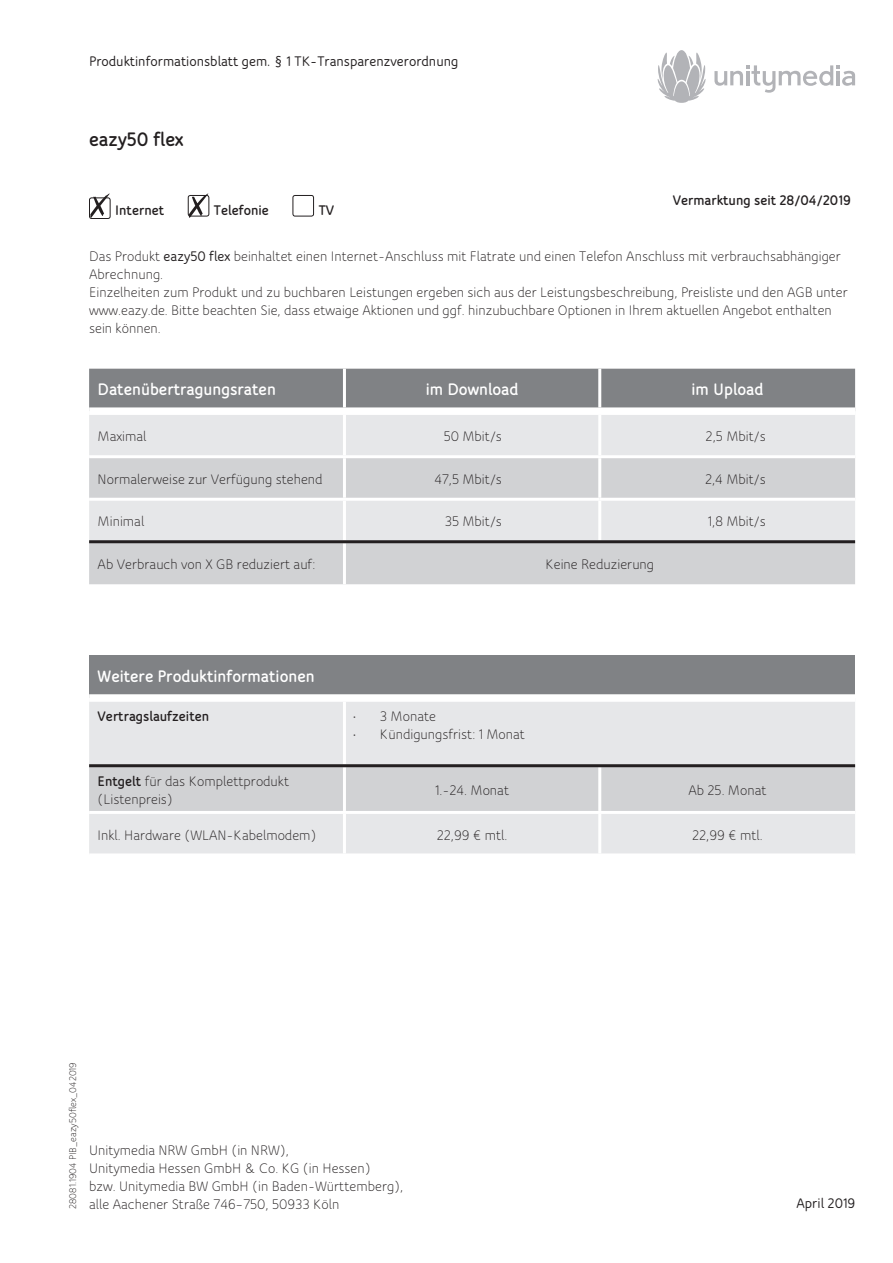
<style>
.page{position:relative;width:893px;height:1263px;background:#fff}
.page>*{position:absolute;margin:0;border:0;box-sizing:border-box;transform-origin:0 0}
.t1{font:800 21px "Bloom Speak OT";color:#231f20}
.t2{font:800 18px "Bloom Speak OT";color:#fff}
.t3{font:15px/18px "Bloom Speak OT";color:#231f20}
.t4{font:700 15px "Bloom Speak OT";color:#231f20}
.t5{font:800 15px "Bloom Speak OT";color:#231f20}
.t6{font:10.5px "Bloom Speak OT";color:#231f20}
.s1{font-weight:700}
.s2{font-weight:800}
</style>
<div class="page">
<svg style="left:657px;top:50px;width:49px;height:53px"></svg>
<svg style="left:714px;top:65px;width:141px;height:28px"></svg>
<div style="left:89px;top:198px;width:21px;height:21px;border:1px solid #231f20;border-radius:2px"></div>
<div style="left:188px;top:195px;width:21px;height:21px;border:1px solid #231f20;border-radius:2px"></div>
<div style="left:292px;top:195px;width:22px;height:21px;border:1px solid #231f20;border-radius:2px"></div>
<div style="left:89px;top:369px;width:766px;height:38px;background:#808285"></div>
<div style="left:89px;top:415px;width:766px;height:40px;background:#e6e7e9"></div>
<svg style="left:89px;top:458px;width:766px;height:126px;background:#d7d8da"></svg>
<hr style="left:343px;top:369px;width:3px;height:38px;background:#fff">
<hr style="left:598px;top:369px;width:3px;height:38px;background:#fff">
<hr style="left:343px;top:415px;width:3px;height:40px;background:#fff">
<hr style="left:598px;top:415px;width:3px;height:40px;background:#fff">
<hr style="left:343px;top:458px;width:3px;height:40px;background:#fff">
<hr style="left:598px;top:458px;width:3px;height:40px;background:#fff">
<hr style="left:89px;top:498px;width:510px;height:3px;background:#fff">
<hr style="left:343px;top:501px;width:3px;height:39px;background:#fff">
<hr style="left:599px;top:498px;width:256px;height:3px;background:#fff">
<hr style="left:598px;top:501px;width:3px;height:39px;background:#fff">
<hr style="left:343px;top:543px;width:3px;height:41px;background:#fff">
<hr style="left:89px;top:540px;width:766px;height:3px;background:#231f20">
<div style="left:89px;top:656px;width:766px;height:42px;background:#808285"></div>
<div style="left:89px;top:702px;width:766px;height:151px;background:#e6e7e9"></div>
<div style="left:89px;top:767px;width:766px;height:44px;background:#d1d2d4"></div>
<hr style="left:343px;top:702px;width:3px;height:62px;background:#fff">
<hr style="left:343px;top:767px;width:3px;height:44px;background:#fff">
<hr style="left:598px;top:767px;width:3px;height:44px;background:#fff">
<hr style="left:343px;top:814px;width:3px;height:39px;background:#fff">
<hr style="left:598px;top:814px;width:3px;height:39px;background:#fff">
<hr style="left:89px;top:764px;width:766px;height:3px;background:#231f20">
<div style="left:89px;top:694px;width:766px;height:8px;background:#fff"></div>
<hr style="left:89px;top:811px;width:766px;height:3px;background:#fff">
<svg style="left:90px;top:193px;width:20px;height:25px"></svg>
<svg style="left:189px;top:193px;width:19px;height:25px"></svg>
<p class="t4" style="left:89px;top:55px;width:371px">Produktinformationsblatt gem. § 1 TK-Transparenzverordnung</p>
<h1 class="t1" style="left:89px;top:132px;width:96px">eazy50 flex</h1>
<p class="t5" style="left:115px;top:205px;width:50px">Internet</p>
<p class="t5" style="left:214px;top:205px;width:56px">Telefonie</p>
<p class="t5" style="left:318px;top:205px;width:17px">TV</p>
<p class="t5" style="left:672px;top:195px;width:180px">Vermarktung seit 28/04/2019</p>
<p class="t3" style="left:89px;top:248px;width:760px">Das Produkt <span class="s1">eazy50 flex</span> beinhaltet einen Internet-Anschluss mit Flatrate und einen Telefon Anschluss mit verbrauchsabhängiger Abrechnung.<br>Einzelheiten zum Produkt und zu buchbaren Leistungen ergeben sich aus der Leistungsbeschreibung, Preisliste und den AGB unter www.eazy.de. Bitte beachten Sie, dass etwaige Aktionen und ggf. hinzubuchbare Optionen in Ihrem aktuellen Angebot enthalten sein können.</p>
<p class="t2" style="left:98px;top:382px;width:180px">Datenübertragungsraten</p>
<p class="t2" style="left:426px;top:382px;width:94px">im Download</p>
<p class="t2" style="left:691px;top:382px;width:73px">im Upload</p>
<p class="t3" style="left:98px;top:429px;width:50px">Maximal</p>
<p class="t3" style="left:443px;top:429px;width:60px">50 Mbit/s</p>
<p class="t3" style="left:705px;top:429px;width:62px">2,5 Mbit/s</p>
<p class="t3" style="left:98px;top:471px;width:226px">Normalerweise zur Verfügung stehend</p>
<p class="t3" style="left:434px;top:471px;width:69px">47,5 Mbit/s</p>
<p class="t3" style="left:705px;top:471px;width:62px">2,4 Mbit/s</p>
<p class="t3" style="left:98px;top:514px;width:48px">Minimal</p>
<p class="t3" style="left:445px;top:514px;width:59px">35 Mbit/s</p>
<p class="t3" style="left:707px;top:514px;width:59px">1,8 Mbit/s</p>
<p class="t3" style="left:98px;top:556px;width:219px">Ab Verbrauch von X GB reduziert auf:</p>
<p class="t3" style="left:545px;top:556px;width:110px">Keine Reduzierung</p>
<p class="t2" style="left:98px;top:669px;width:219px">Weitere Produktinformationen</p>
<p class="t5" style="left:98px;top:711px;width:113px">Vertragslaufzeiten</p>
<p class="t3" style="left:353px;top:709px;width:85px">• 3 Monate</p>
<p class="t3" style="left:353px;top:727px;width:173px">• Kündigungsfrist: 1 Monat</p>
<p class="t3" style="left:98px;top:773px;width:193px"><span class="s2">Entgelt</span> für das Komplettprodukt (Listenpreis)</p>
<p class="t3" style="left:435px;top:782px;width:75px">1.-24. Monat</p>
<p class="t3" style="left:688px;top:782px;width:80px">Ab 25. Monat</p>
<p class="t3" style="left:98px;top:827px;width:220px">Inkl. Hardware (WLAN-Kabelmodem)</p>
<p class="t3" style="left:437px;top:827px;width:72px">22,99 € mtl.</p>
<p class="t3" style="left:692px;top:827px;width:72px">22,99 € mtl.</p>
<p class="t6" style="left:69px;top:1209px;width:148px;rotate:-90deg">28081.1904 PIB_eazy50flex_042019</p>
<p class="t3" style="left:89px;top:1142px;width:316px">Unitymedia NRW GmbH (in NRW),<br>Unitymedia Hessen GmbH &amp; Co. KG (in Hessen)<br>bzw. Unitymedia BW GmbH (in Baden-Württemberg),</p>
<p class="t3" style="left:89px;top:1196px;width:252px">alle Aachener Straße 746–750, 50933 Köln</p>
<p class="t4" style="left:796px;top:1197px;width:60px">April 2019</p>
</div>
